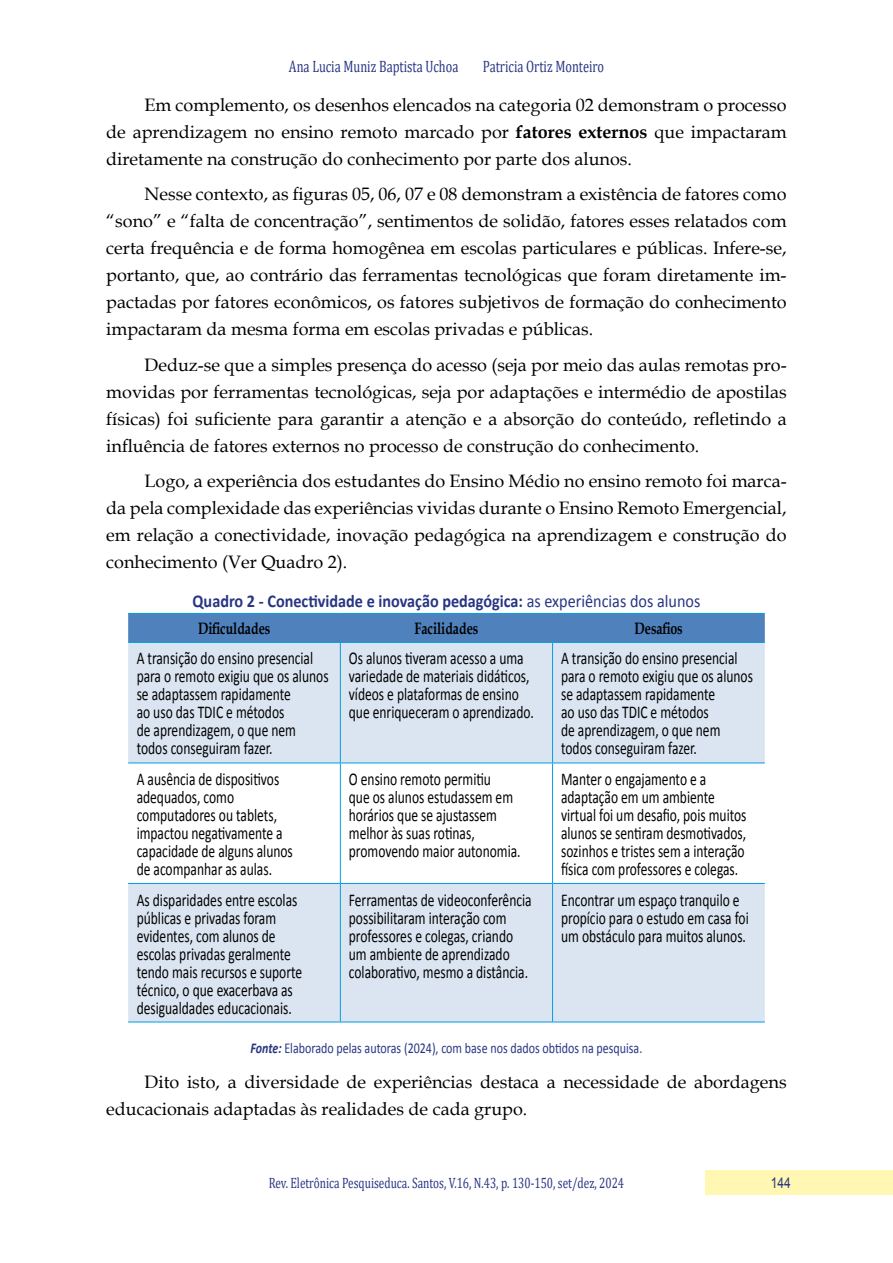
<style>
.page{position:relative;width:893px;height:1263px;background:#fff}
.page>*{position:absolute;margin:0;border:0;box-sizing:border-box;transform-origin:0 0}
.t1{font:18px/27px "Book Antiqua";color:#000;text-align:justify}
.t2{font:18px/18px "Calibri";color:#000;scale:.75 1}
.t3{font:700 18px "Calibri";color:#283583;scale:.9 1}
.t4{font:16.5px "Cambria";color:#283583;scale:.75 1}
.t5{font:700 16.5px "Book Antiqua";color:#000;scale:.75 1}
.t6{font:15px "Calibri";color:#283583;scale:.8 1}
.t7{font:15px "Cambria";color:#283583;scale:.75 1}
.t8{font:15px "Arial";color:#283583;scale:.8 1}
.s1{font-weight:700}
.s2{font-weight:400}
.s3{font-weight:700;font-style:italic}
</style>
<div class="page">
<div style="left:706px;top:1170px;width:187px;height:25px;background:#fff7b2"></div>
<div style="left:128px;top:614px;width:637px;height:28px;background:#4f81bd"></div>
<svg style="left:128px;top:643px;width:637px;height:379px;fill:#dbe5f1"></svg>
<hr style="left:128px;top:613px;width:212px;height:1px;background:#009fe3">
<hr style="left:340px;top:613px;width:213px;height:1px;background:#009fe3">
<hr style="left:553px;top:613px;width:212px;height:1px;background:#009fe3">
<hr style="left:128px;top:642px;width:212px;height:1px;background:#009fe3">
<hr style="left:340px;top:642px;width:213px;height:1px;background:#009fe3">
<hr style="left:340px;top:643px;width:1px;height:119px;background:#009fe3">
<hr style="left:553px;top:642px;width:212px;height:1px;background:#009fe3">
<hr style="left:552px;top:643px;width:1px;height:119px;background:#009fe3">
<hr style="left:128px;top:762px;width:212px;height:1px;background:#009fe3">
<hr style="left:340px;top:762px;width:213px;height:1px;background:#009fe3">
<hr style="left:340px;top:763px;width:1px;height:120px;background:#009fe3">
<hr style="left:553px;top:762px;width:212px;height:1px;background:#009fe3">
<hr style="left:552px;top:763px;width:1px;height:120px;background:#009fe3">
<hr style="left:128px;top:883px;width:212px;height:1px;background:#009fe3">
<hr style="left:340px;top:883px;width:213px;height:1px;background:#009fe3">
<hr style="left:340px;top:884px;width:1px;height:138px;background:#009fe3">
<hr style="left:553px;top:883px;width:212px;height:1px;background:#009fe3">
<hr style="left:552px;top:884px;width:1px;height:138px;background:#009fe3">
<hr style="left:128px;top:1022px;width:212px;height:1px;background:#009fe3">
<hr style="left:340px;top:1022px;width:213px;height:1px;background:#009fe3">
<hr style="left:553px;top:1022px;width:212px;height:1px;background:#009fe3">
<p class="t4" style="left:289px;top:57px;width:227px">Ana Lucia Muniz Baptista Uchoa</p>
<p class="t4" style="left:483px;top:57px;width:163px">Patricia Ortiz Monteiro</p>
<p class="t1" style="left:106px;top:91px;width:682px;text-indent:38px">Em complemento, os desenhos elencados na categoria 02 demonstram o processo de aprendizagem no ensino remoto marcado por <span class="s1">fatores externos</span> que impactaram diretamente na construção do conhecimento por parte dos alunos.</p>
<p class="t1" style="left:106px;top:180px;width:682px;text-indent:38px">Nesse contexto, as figuras 05, 06, 07 e 08 demonstram a existência de fatores como “sono” e “falta de concentração”, sentimentos de solidão, fatores esses relatados com certa frequência e de forma homogênea em escolas particulares e públicas. Infere-se, portanto, que, ao contrário das ferramentas tecnológicas que foram diretamente im&shy;pactadas por fatores econômicos, os fatores subjetivos de formação do conhecimento impactaram da mesma forma em escolas privadas e públicas.</p>
<p class="t1" style="left:106px;top:351px;width:682px;text-indent:38px">Deduz-se que a simples presença do acesso (seja por meio das aulas remotas pro&shy;movidas por ferramentas tecnológicas, seja por adaptações e intermédio de apostilas físicas) foi suficiente para garantir a atenção e a absorção do conteúdo, refletindo a influência de fatores externos no processo de construção do conhecimento.</p>
<p class="t1" style="left:106px;top:467px;width:682px;text-indent:38px">Logo, a experiência dos estudantes do Ensino Médio no ensino remoto foi marca&shy;da pela complexidade das experiências vividas durante o Ensino Remoto Emergencial, em relação a conectividade, inovação pedagógica na aprendizagem e construção do conhecimento (Ver Quadro 2).</p>
<p class="t3" style="left:193px;top:588px;width:566px">Quadro 2 - Conectividade e inovação pedagógica: <span class="s2">as experiências dos alunos</span></p>
<p class="t5" style="left:198px;top:617px;width:98px">Dificuldades</p>
<p class="t5" style="left:414px;top:617px;width:87px">Facilidades</p>
<p class="t5" style="left:635px;top:617px;width:66px">Desafios</p>
<p class="t2" style="left:137px;top:649px;width:257px">A transição do ensino presencial para o remoto exigiu que os alunos se adaptassem rapidamente<br>ao uso das TDIC e métodos<br>de aprendizagem, o que nem todos conseguiram fazer.</p>
<p class="t2" style="left:349px;top:649px;width:248px">Os alunos tiveram acesso a uma variedade de materiais didáticos, vídeos e plataformas de ensino que enriqueceram o aprendizado.</p>
<p class="t2" style="left:561px;top:649px;width:257px">A transição do ensino presencial para o remoto exigiu que os alunos se adaptassem rapidamente<br>ao uso das TDIC e métodos<br>de aprendizagem, o que nem todos conseguiram fazer.</p>
<p class="t2" style="left:137px;top:769px;width:210px">A ausência de dispositivos adequados, como computadores ou tablets, impactou negativamente a capacidade de alguns alunos de acompanhar as aulas.</p>
<p class="t2" style="left:349px;top:769px;width:231px">O ensino remoto permitiu<br>que os alunos estudassem em horários que se ajustassem melhor às suas rotinas, promovendo maior autonomia.</p>
<p class="t2" style="left:561px;top:769px;width:249px">Manter o engajamento e a adaptação em um ambiente virtual foi um desafio, pois muitos alunos se sentiram desmotivados, sozinhos e tristes sem a interação física com professores e colegas.</p>
<p class="t2" style="left:137px;top:890px;width:222px">As disparidades entre escolas públicas e privadas foram evidentes, com alunos de escolas privadas geralmente tendo mais recursos e suporte técnico, o que exacerbava as desigualdades educacionais.</p>
<p class="t2" style="left:349px;top:890px;width:245px">Ferramentas de videoconferência possibilitaram interação com professores e colegas, criando um ambiente de aprendizado colaborativo, mesmo a distância.</p>
<p class="t2" style="left:561px;top:890px;width:252px">Encontrar um espaço tranquilo e propício para o estudo em casa foi um obstáculo para muitos alunos.</p>
<p class="t6" style="left:251px;top:1037px;width:491px"><span class="s3">Fonte:</span> Elaborado pelas autoras (2024), com base nos dados obtidos na pesquisa.</p>
<p class="t1" style="left:106px;top:1068px;width:682px;text-indent:38px">Dito isto, a diversidade de experiências destaca a necessidade de abordagens educacionais adaptadas às realidades de cada grupo.</p>
<p class="t7" style="left:269px;top:1174px;width:475px">Rev. Eletrônica Pesquiseduca. Santos, V.16, N.43, p. 130-150, set/dez, 2024</p>
<p class="t8" style="left:771px;top:1173px;width:27px">144</p>
</div>
